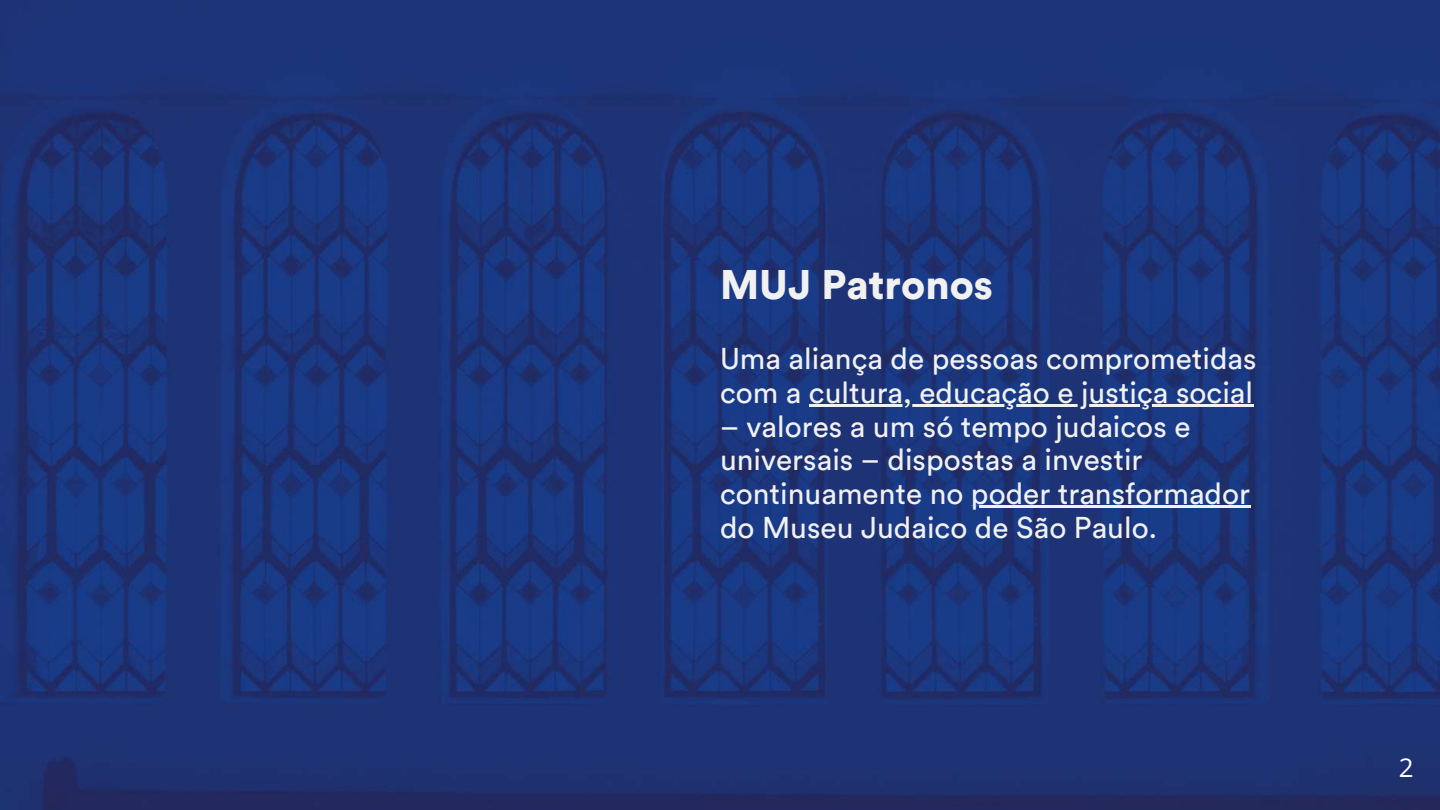
<style>
.page{position:relative;width:1440px;height:810px;background:#fff}
.page>*{position:absolute;margin:0;border:0;box-sizing:border-box;transform-origin:0 0}
.t1{font:900 40.9px "Circular Std";color:#f1f1f1}
.t2{font:29.8px/33.8px "Circular Std";color:#f1f1f1}
.t3{font:26px "Open Sans";color:#fff}
</style>
<div class="page">
<img style="left:0;top:0;width:1440px;height:810px">
<hr style="left:809px;top:404px;width:444px;height:3px;background:#f1f1f1">
<hr style="left:971px;top:506px;width:279px;height:2px;background:#f1f1f1">
<h1 class="t1" style="left:720px;top:265px;width:274px">MUJ Patronos</h1>
<p class="t2" style="left:720px;top:343px;width:538px">Uma aliança de pessoas comprometidas com a cultura, educação e justiça social</p>
<p class="t2" style="left:720px;top:410px;width:532px">– valores a um só tempo judaicos e universais – dispostas a investir continuamente no poder transformador do Museu Judaico de São Paulo.</p>
<p class="t3" style="left:1399px;top:749px;width:16px">2</p>
</div>
